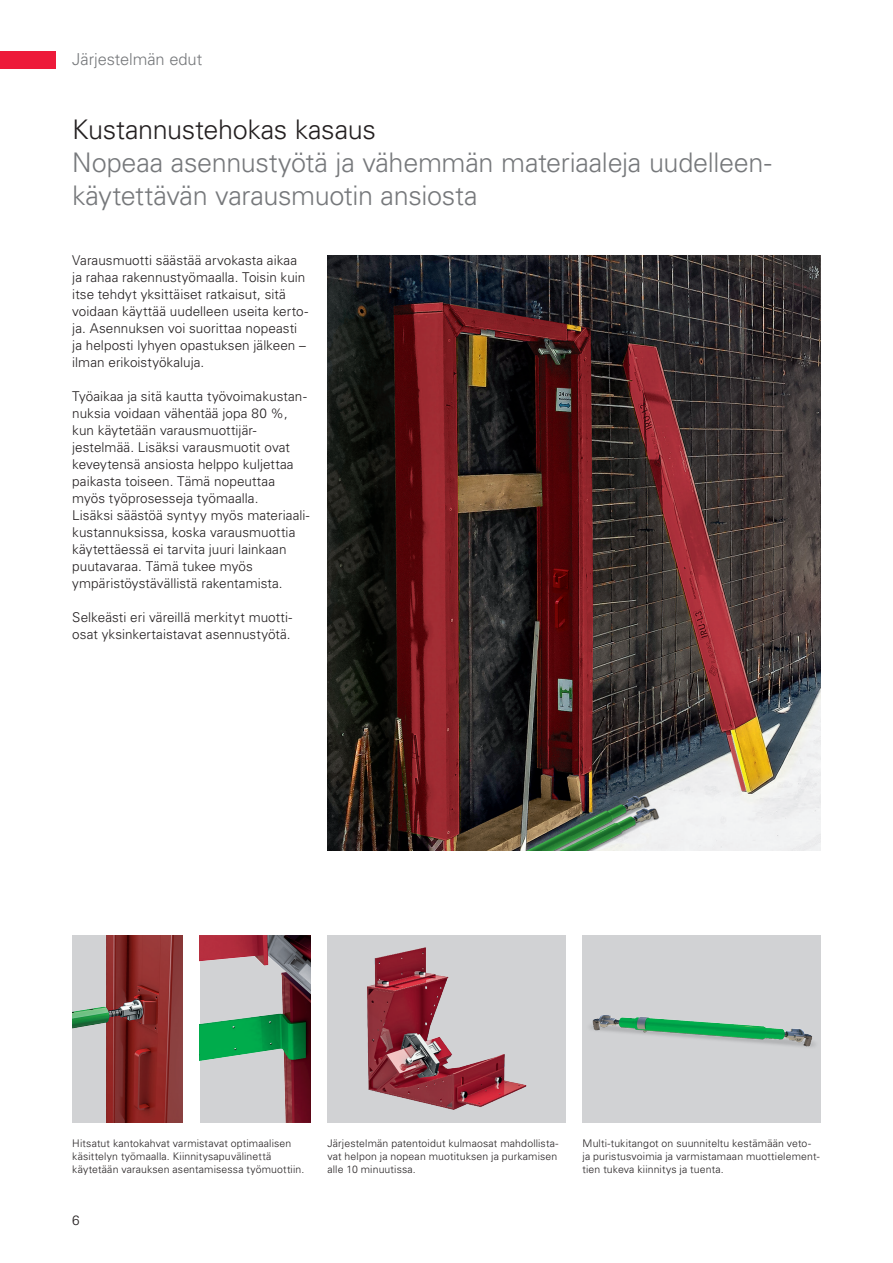
<style>
.page{position:relative;width:893px;height:1263px;background:#fff}
.page>*{position:absolute;margin:0;border:0;box-sizing:border-box;transform-origin:0 0}
.P_18pt_subline_light{font:300 27px/33px "Univers LTCYR 45";letter-spacing:-.015em;color:#76787b}
.P_18pt_headline_bold{font:300 27px "Univers LTCYR 45";letter-spacing:-.015em;color:#231f20}
.P_11pt_chapter_light{font:300 16.5px "Univers LTCYR 45";letter-spacing:-.005em;color:#76787b}
.P_9pt_text_light_bla{font:300 13.5px/17px "Univers LTCYR 45";letter-spacing:.005em;color:#231f20}
.P_7pt_light_black_le{font:300 10.5px/12.8px "Univers LTCYR 45";letter-spacing:.015em;color:#231f20}
</style>
<div class="page">
<div style="left:0;top:51px;width:55px;height:17px;background:#ed1a3a"></div>
<img style="left:327px;top:255px;width:494px;height:595px">
<img style="left:72px;top:935px;width:111px;height:188px">
<img style="left:200px;top:935px;width:110px;height:188px">
<div style="left:327px;top:935px;width:239px;height:188px;background:#d1d2d4"></div>
<div style="left:583px;top:935px;width:238px;height:188px;background:#d1d2d4"></div>
<img style="left:591px;top:1015px;width:224px;height:32px">
<img style="left:367px;top:947px;width:160px;height:163px">
<p class="P_11pt_chapter_light" style="left:72px;top:49px;width:131px">Järjestelmän edut</p>
<p class="P_18pt_headline_bold" style="left:72px;top:111px;width:305px">Kustannustehokas kasaus</p>
<p class="P_18pt_subline_light" style="left:72px;top:145px;width:701px">Nopeaa asennustyötä ja vähemmän materiaaleja uudelleen&shy;käytettävän varausmuotin ansiosta</p>
<p class="P_9pt_text_light_bla" style="left:72px;top:251px;width:237px">Varausmuotti säästää arvokasta aikaa ja rahaa rakennustyömaalla. Toisin kuin itse tehdyt yksittäiset ratkaisut, sitä voidaan käyttää uudelleen useita kerto&shy;ja. Asennuksen voi suorittaa nopeasti ja helposti lyhyen opastuksen jälkeen – ilman erikoistyökaluja.</p>
<p class="P_9pt_text_light_bla" style="left:72px;top:387px;width:236px">Työaikaa ja sitä kautta työvoimakustan&shy;nuksia voidaan vähentää jopa 80 %, kun käytetään varausmuottijär-</p>
<p class="P_9pt_text_light_bla" style="left:72px;top:438px;width:223px">jestelmää. Lisäksi varausmuotit ovat keveytensä ansiosta helppo kuljettaa paikasta toiseen. Tämä nopeuttaa myös työprosesseja työmaalla.</p>
<p class="P_9pt_text_light_bla" style="left:72px;top:506px;width:239px">Lisäksi säästöä syntyy myös materiaali&shy;kustannuksissa, koska varausmuottia käytettäessä ei tarvita juuri lainkaan puutavaraa. Tämä tukee myös ympäristöystävällistä rakentamista.</p>
<p class="P_9pt_text_light_bla" style="left:72px;top:608px;width:222px">Selkeästi eri väreillä merkityt muotti&shy;osat yksinkertaistavat asennustyötä.</p>
<p class="P_7pt_light_black_le" style="left:72px;top:1137px;width:220px">Hitsatut kantokahvat varmistavat optimaalisen käsittelyn työmaalla. Kiinnitysapuvälinettä</p>
<p class="P_7pt_light_black_le" style="left:72px;top:1162px;width:234px">käytetään varauksen asentamisessa työmuottiin.</p>
<p class="P_9pt_text_light_bla" style="left:72px;top:1211px;width:9px">6</p>
<p class="P_7pt_light_black_le" style="left:327px;top:1137px;width:232px;text-align:justify">Järjestelmän patentoidut kulmaosat mahdollista&shy;vat helpon ja nopean muotituksen ja purkamisen alle 10 minuutissa.</p>
<p class="P_7pt_light_black_le" style="left:583px;top:1137px;width:239px">Multi-tukitangot on suunniteltu kestämään veto&shy;ja puristusvoimia ja varmistamaan muottielement&shy;tien tukeva kiinnitys ja tuenta.</p>
</div>
